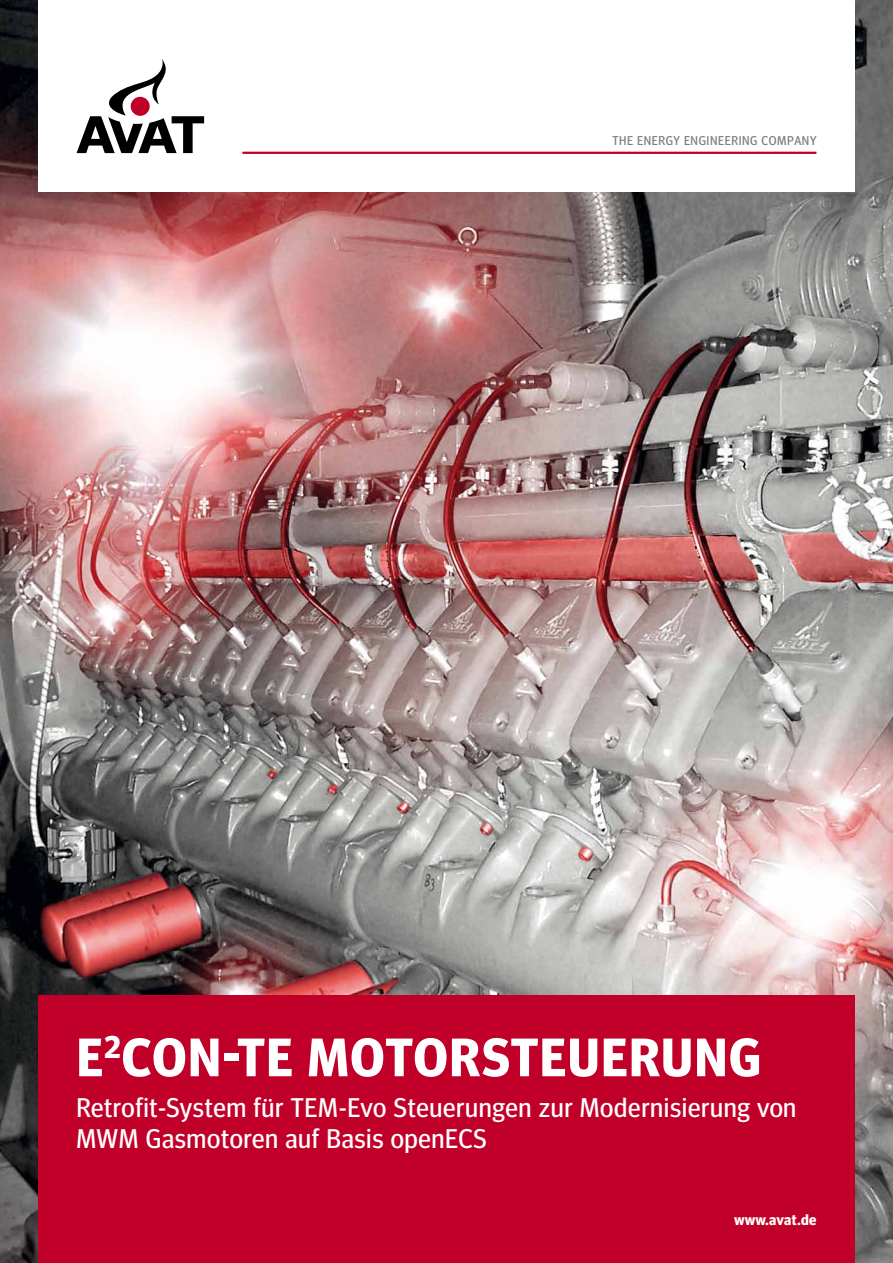
<style>
.page{position:relative;width:893px;height:1263px;background:#fff}
.page>*{position:absolute;margin:0;border:0;box-sizing:border-box;transform-origin:0 0}
.t1{font:700 54px "Meta Headline OT";letter-spacing:.035em;color:#fff}
.t2{font:27px/31.5px "Meta Headline OT";letter-spacing:.025em;color:#fff}
.t3{font:700 15px "Meta Headline OT";letter-spacing:.02em;color:#fff}
.t4{font:12.75px "Meta Headline OT";letter-spacing:.045em;color:#7b7c7e}
</style>
<div class="page">
<img style="left:0;top:0;width:893px;height:1263px">
<div style="left:38px;top:0;width:817px;height:191px;background:#fff"></div>
<hr style="left:242px;top:152px;width:574px;height:2px;background:#c1002a">
<svg style="left:77px;top:59px;width:127px;height:94px"></svg>
<div style="left:38px;top:995px;width:817px;height:268px;background:#c1002a"></div>
<p class="t4" style="left:612px;top:133px;width:206px">THE ENERGY ENGINEERING COMPANY</p>
<h1 class="t1" style="left:77px;top:1025px;width:686px">E<sup>2</sup>CON-TE MOTORSTEUERUNG</h1>
<p class="t2" style="left:77px;top:1092px;width:721px">Retrofit-System für TEM-Evo Steuerungen zur Modernisierung von<br>MWM Gasmotoren auf Basis openECS</p>
<p class="t3" style="left:734px;top:1210px;width:84px">www.avat.de</p>
</div>
